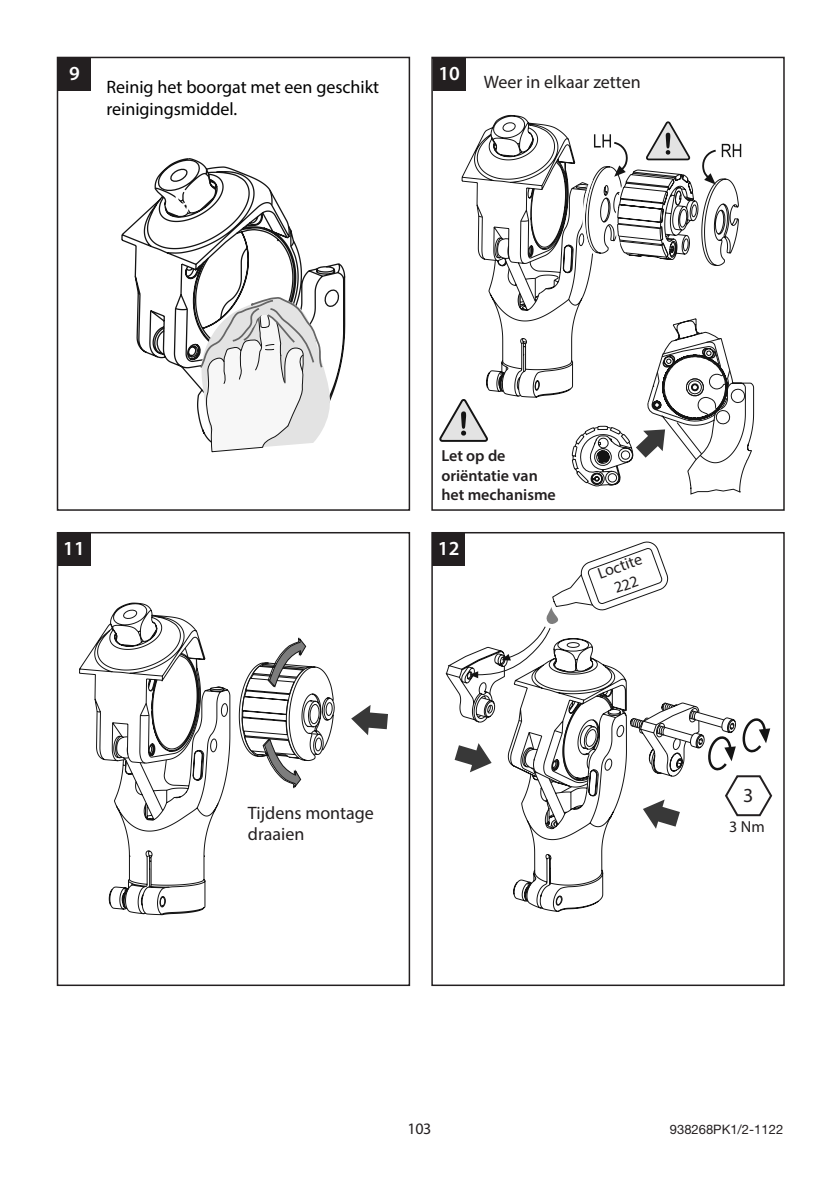
<style>
.page{position:relative;width:840px;height:1191px;background:#fff}
.page>*{position:absolute;margin:0;border:0;box-sizing:border-box;transform-origin:0 0}
.MG-Assembly_Box__Aut{font:600 20px "Myriad Pro";color:#fff}
.t1{font:20px "Myriad Pro";color:#231f20}
.MG-Body_Text_L{font:18px/21.6px "Myriad Pro";color:#000001}
.MG-Body_Text_L-2{font:18px/21.6px "Myriad Pro";color:#231f20}
.MG-Warning_FLUSH_9pt{font:600 16px/19.2px "Myriad Pro";color:#231f20}
.MG-Label_C{font:16px/19.2px "Myriad Pro";color:#211d1e;text-align:center}
.t2{font:16px "Myriad Pro";color:#231f20}
.t3{font:13px "Helvetica Neue";color:#231f20}
</style>
<div class="page">
<svg style="left:121px;top:220px;width:225px;height:122px"></svg>
<svg style="left:137px;top:158px;width:208px;height:230px"></svg>
<svg style="left:197px;top:296px;width:138px;height:156px"></svg>
<svg style="left:175px;top:189px;width:14px;height:26px"></svg>
<svg style="left:461px;top:114px;width:104px;height:94px"></svg>
<svg style="left:477px;top:135px;width:265px;height:321px"></svg>
<svg style="left:702px;top:144px;width:38px;height:41px"></svg>
<svg style="left:517px;top:134px;width:110px;height:175px"></svg>
<svg style="left:572px;top:318px;width:182px;height:177px"></svg>
<svg style="left:142px;top:670px;width:193px;height:245px"></svg>
<svg style="left:79px;top:602px;width:244px;height:312px"></svg>
<svg style="left:262px;top:737px;width:39px;height:52px"></svg>
<svg style="left:267px;top:636px;width:39px;height:52px"></svg>
<svg style="left:351px;top:705px;width:37px;height:30px"></svg>
<svg style="left:445px;top:654px;width:30px;height:119px"></svg>
<svg style="left:475px;top:678px;width:255px;height:222px"></svg>
<svg style="left:454px;top:743px;width:37px;height:29px"></svg>
<svg style="left:520px;top:693px;width:179px;height:219px"></svg>
<svg style="left:439px;top:398px;width:50px;height:45px"></svg>
<svg style="left:645px;top:121px;width:46px;height:40px"></svg>
<svg style="left:469px;top:541px;width:198px;height:137px"></svg>
<svg style="left:707px;top:718px;width:66px;height:99px"></svg>
<div style="left:57px;top:57px;width:353px;height:454px;border:2px solid #231f20"></div>
<div style="left:58px;top:58px;width:33px;height:33px;background:#231f20"></div>
<div style="left:431px;top:57px;width:353px;height:454px;border:2px solid #231f20"></div>
<div style="left:57px;top:532px;width:353px;height:454px;border:2px solid #231f20"></div>
<div style="left:58px;top:533px;width:32px;height:32px;background:#231f20"></div>
<div style="left:431px;top:532px;width:353px;height:454px;border:2px solid #231f20"></div>
<div style="left:432px;top:533px;width:33px;height:32px;background:#231f20"></div>
<div style="left:432px;top:58px;width:33px;height:33px;background:#231f20"></div>
<h1 class="MG-Assembly_Box__Aut" style="left:69px;top:61px;width:12px">9</h1>
<p class="MG-Body_Text_L" style="left:106px;top:76px;width:274px">Reinig het boorgat met een geschikt reinigingsmiddel.</p>
<h1 class="MG-Assembly_Box__Aut" style="left:438px;top:61px;width:23px">10</h1>
<p class="MG-Body_Text_L-2" style="left:483px;top:71px;width:158px">Weer in elkaar zetten</p>
<p class="MG-Warning_FLUSH_9pt" style="left:441px;top:446px;width:116px">Let op de oriëntatie van het mechanisme</p>
<h1 class="MG-Assembly_Box__Aut" style="left:63px;top:535px;width:23px">11</h1>
<h1 class="MG-Assembly_Box__Aut" style="left:437px;top:535px;width:23px">12</h1>
<p class="MG-Label_C" style="left:594px;top:565px;width:47px;rotate:-20deg">Loctite<br>222</p>
<p class="MG-Body_Text_L-2" style="left:248px;top:801px;width:127px">Tijdens montage draaien</p>
<p class="t1" style="left:742px;top:782px;width:12px">3</p>
<p class="MG-Label_C" style="left:728px;top:816px;width:37px">3 Nm</p>
<p class="t2" style="left:407px;top:1118px;width:25px">103</p>
<p class="t3" style="left:669px;top:1121px;width:115px">938268PK1/2-1122</p>
</div>
